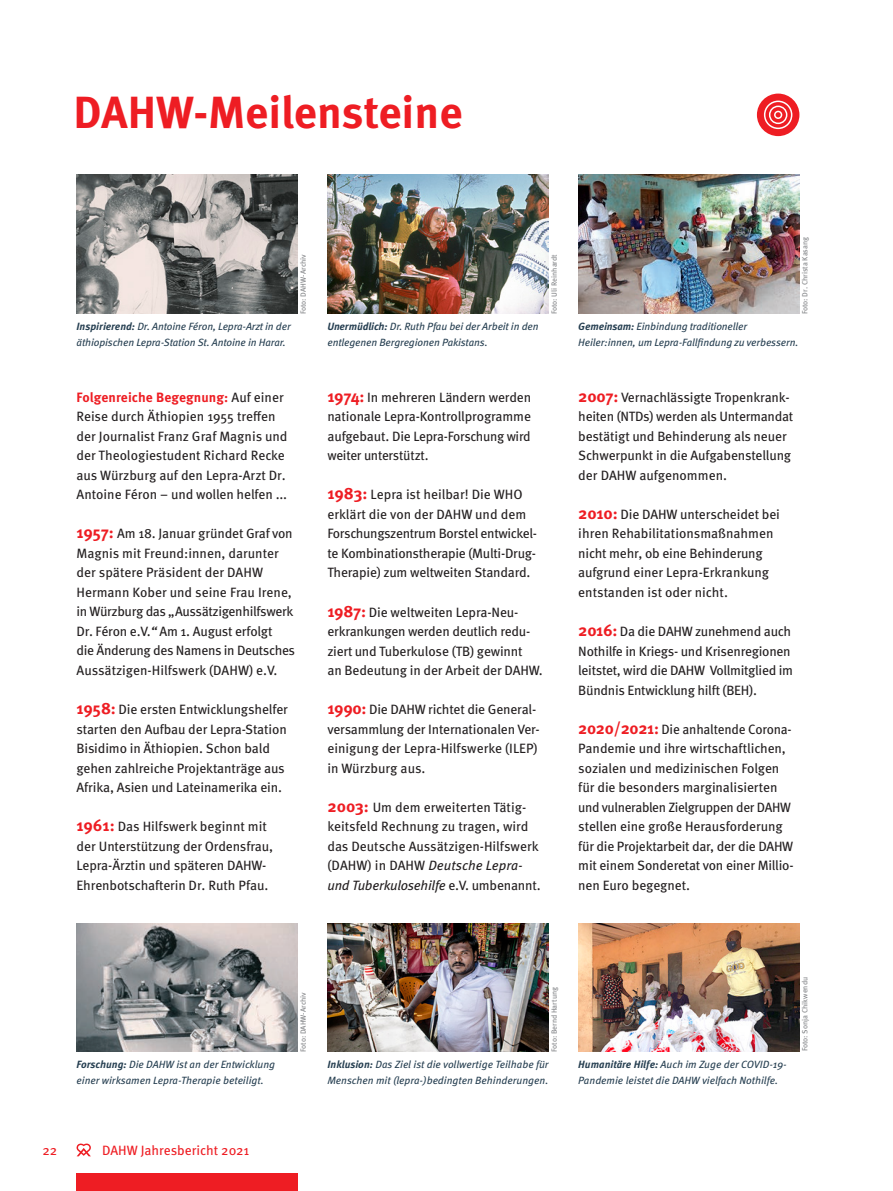
<style>
.page{position:relative;width:893px;height:1191px;background:#fff}
.page>*{position:absolute;margin:0;border:0;box-sizing:border-box;transform-origin:0 0}
.t1{font:700 45px "Meta OT";letter-spacing:-.005em;color:#ee1d23}
.t2{font:13.5px/19.5px "Meta OT";letter-spacing:-.01em;color:#231f20}
.t3{font:13.5px "Meta OT";color:#ee1d23}
.t4{font:italic 10.5px/15.8px "Meta OT";letter-spacing:-.01em;color:#263f51}
.t5{font:7.5px "Meta OT";color:#808285}
.s1{font-weight:700}
.s2{font-weight:700;color:#ee1d23}
.s3{font-weight:700;font-size:16.5px;color:#ee1d23}
.s4{font-style:italic}
</style>
<div class="page">
<div style="left:77px;top:1174px;width:221px;height:17px;background:#ee1d23"></div>
<svg style="left:76px;top:1143px;width:15px;height:13px"></svg>
<div style="left:757px;top:94px;width:42px;height:42px;background:#ee1d23;border-radius:50%"></div>
<svg style="left:764px;top:101px;width:28px;height:28px"></svg>
<img style="left:327px;top:923px;width:222px;height:128px">
<img style="left:327px;top:174px;width:222px;height:140px">
<img style="left:578px;top:174px;width:221px;height:140px">
<img style="left:77px;top:174px;width:221px;height:140px">
<img style="left:77px;top:923px;width:221px;height:128px">
<img style="left:578px;top:923px;width:221px;height:128px">
<h1 class="t1" style="left:73px;top:83px;width:391px">DAHW-Meilensteine</h1>
<p class="t5" style="left:298px;top:314px;width:62px;rotate:-90deg">Foto: DAHW-Archiv</p>
<p class="t5" style="left:549px;top:314px;width:62px;rotate:-90deg">Foto: Uli Reinhardt</p>
<p class="t5" style="left:800px;top:314px;width:79px;rotate:-90deg">Foto: Dr. Christa Kasang</p>
<p class="t4" style="left:77px;top:319px;width:216px"><span class="s1">Inspirierend:</span> Dr. Antoine Féron, Lepra-Arzt in der äthiopischen Lepra-Station St. Antoine in Harar.</p>
<p class="t2" style="left:77px;top:388px;width:212px"><span class="s2">Folgenreiche Begegnung:</span> Auf einer Reise durch Äthiopien 1955 treffen der Journalist Franz Graf Magnis und der Theologiestudent Richard Recke aus Würzburg auf den Lepra-Arzt Dr.<br>Antoine Féron – und wollen helfen ...</p>
<p class="t2" style="left:77px;top:524px;width:220px"><span class="s3">1957:</span> Am 18. Januar gründet Graf von Magnis mit Freund:innen, darunter der spätere Präsident der DAHW Hermann Kober und seine Frau Irene, in Würzburg das „Aussätzigenhilfswerk Dr. Féron e.V.<span class="s4">“</span> Am 1. August erfolgt<br>die Änderung des Namens in Deutsches Aussätzigen-Hilfswerk (DAHW) e.V.</p>
<p class="t2" style="left:77px;top:700px;width:213px"><span class="s3">1958:</span> Die ersten Entwicklungshelfer starten den Aufbau der Lepra-Station Bisidimo in Äthiopien. Schon bald gehen zahlreiche Projektanträge aus Afrika, Asien und Lateinamerika ein.</p>
<p class="t2" style="left:77px;top:817px;width:198px"><span class="s3">1961:</span> Das Hilfswerk beginnt mit der Unterstützung der Ordensfrau, Lepra-Ärztin und späteren DAHW-Ehrenbotschafterin Dr. Ruth Pfau.</p>
<p class="t4" style="left:327px;top:319px;width:213px"><span class="s1">Unermüdlich:</span> Dr. Ruth Pfau bei der Arbeit in den entlegenen Bergregionen Pakistans.</p>
<p class="t4" style="left:578px;top:319px;width:222px"><span class="s1">Gemeinsam:</span> Einbindung traditioneller<br>Heiler:innen, um Lepra-Fallfindung zu verbessern.</p>
<p class="t2" style="left:327px;top:388px;width:205px;text-align:justify"><span class="s3">1974:</span> In mehreren Ländern werden nationale Lepra-Kontrollprogramme aufgebaut. Die Lepra-Forschung wird weiter unterstützt.</p>
<p class="t2" style="left:327px;top:485px;width:211px"><span class="s3">1983:</span> Lepra ist heilbar! Die WHO erklärt die von der DAHW und dem Forschungszentrum Borstel entwickel&shy;te Kombinationstherapie (Multi-Drug-Therapie) zum weltweiten Standard.</p>
<p class="t2" style="left:327px;top:602px;width:217px"><span class="s3">1987:</span> Die weltweiten Lepra-Neu&shy;erkrankungen werden deutlich redu&shy;ziert und Tuberkulose (TB) gewinnt<br>an Bedeutung in der Arbeit der DAHW.</p>
<p class="t2" style="left:327px;top:700px;width:214px"><span class="s3">1990:</span> Die DAHW richtet die General&shy;versammlung der Internationalen Ver&shy;einigung der Lepra-Hilfswerke (ILEP) in Würzburg aus.</p>
<p class="t2" style="left:327px;top:797px;width:215px"><span class="s3">2003:</span> Um dem erweiterten Tätig&shy;keitsfeld Rechnung zu tragen, wird das Deutsche Aussätzigen-Hilfswerk (DAHW) in DAHW <span class="s4">Deutsche Lepra&shy;und Tuberkulosehilfe</span> e.V. umbenannt.</p>
<p class="t2" style="left:578px;top:388px;width:216px"><span class="s3">2007:</span> Vernachlässigte Tropenkrank&shy;heiten (NTDs) werden als Untermandat bestätigt und Behinderung als neuer Schwerpunkt in die Aufgabenstellung der DAHW aufgenommen.</p>
<p class="t2" style="left:578px;top:505px;width:203px"><span class="s3">2010:</span> Die DAHW unterscheidet bei ihren Rehabilitationsmaßnahmen nicht mehr, ob eine Behinderung aufgrund einer Lepra-Erkrankung entstanden ist oder nicht.</p>
<p class="t2" style="left:578px;top:622px;width:216px"><span class="s3">2016:</span> Da die DAHW zunehmend auch Nothilfe in Kriegs- und Krisenregionen leitstet, wird die DAHW Vollmitglied im Bündnis Entwicklung hilft (BEH).</p>
<p class="t2" style="left:578px;top:719px;width:217px"><span class="s3">2020/2021:</span> Die anhaltende Corona-Pandemie und ihre wirtschaftlichen, sozialen und medizinischen Folgen für die besonders marginalisierten und vulnerablen Zielgruppen der DAHW stellen eine große Herausforderung für die Projektarbeit dar, der die DAHW mit einem Sonderetat von einer Millio&shy;nen Euro begegnet.</p>
<p class="t4" style="left:77px;top:1056px;width:200px"><span class="s1">Forschung:</span> Die DAHW ist an der Entwicklung einer wirksamen Lepra-Therapie beteiligt.</p>
<p class="t3" style="left:43px;top:1141px;width:16px">22</p>
<p class="t3" style="left:102px;top:1141px;width:149px">DAHW Jahresbericht 2021</p>
<p class="t5" style="left:298px;top:1052px;width:62px;rotate:-90deg">Foto: DAHW-Archiv</p>
<p class="t5" style="left:549px;top:1052px;width:66px;rotate:-90deg">Foto: Bernd Hartung</p>
<p class="t4" style="left:327px;top:1056px;width:223px"><span class="s1">Inklusion:</span> Das Ziel ist die vollwertige Teilhabe für<br>Menschen mit (lepra-)bedingten Behinderungen.</p>
<p class="t4" style="left:578px;top:1056px;width:210px"><span class="s1">Humanitäre Hilfe:</span> Auch im Zuge der COVID-19-<br>Pandemie leistet die DAHW vielfach Nothilfe.</p>
<p class="t5" style="left:800px;top:1051px;width:76px;rotate:-90deg">Foto: Sonja Chikwendu</p>
</div>
